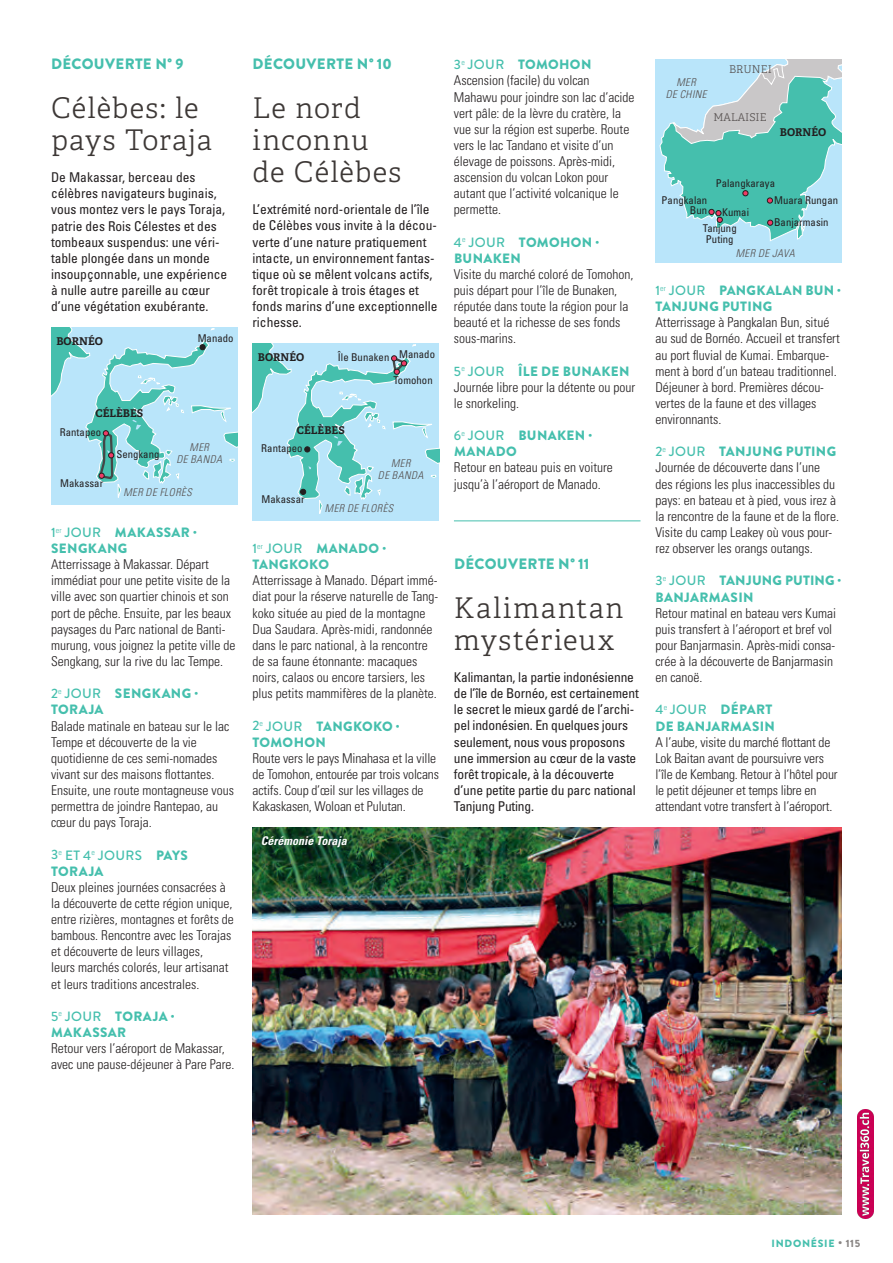
<style>
.page{position:relative;width:893px;height:1263px;background:#fff}
.page>*{position:absolute;margin:0;border:0;box-sizing:border-box;transform-origin:0 0}
.t1{font:300 28.5px/32.2px "Adelle";letter-spacing:.045em;color:#3d3836}
.t2{font:900 15px "Brandon Grotesque";letter-spacing:.025em;color:#45bfad}
.t3{font:300 condensed 13.5px/16px "Univers";color:#231f20}
.t4{font:condensed 13.5px/16px "Univers";color:#231f20}
.t5{font:900 13.5px/16px "Brandon Grotesque";letter-spacing:.025em;color:#45bfad}
.t6{font:italic 700 condensed 12px "Univers";color:#fff}
.t7{font:condensed 10.65px/16px "Univers";letter-spacing:.005em;color:#231f20}
.t8{font:italic 300 condensed 10.65px/12.3px "Univers";letter-spacing:.045em;color:#544e4d;text-align:center}
.t9{font:700 10.65px "Adelle";letter-spacing:.005em;color:#231f20}
.t10{font:300 10.65px "Adelle";letter-spacing:.005em;color:#544e4d}
.t11{font:900 10.5px "Brandon Grotesque";letter-spacing:.07em;color:#45bfad}
.s1{font-weight:500}
.s2{color:#8a8685}
</style>
<div class="page">
<div style="left:51px;top:327px;width:187px;height:178px;background:#b9e5fa"></div>
<svg style="left:51px;top:327px;width:187px;height:171px"></svg>
<div style="left:252px;top:343px;width:187px;height:178px;background:#b9e5fa"></div>
<svg style="left:252px;top:343px;width:187px;height:171px"></svg>
<div style="left:655px;top:60px;width:187px;height:203px;background:#b9e5fa"></div>
<svg style="left:659px;top:60px;width:183px;height:181px"></svg>
<hr style="left:454px;top:520px;width:186px;height:1px;background:#45bfad">
<img style="left:252px;top:827px;width:590px;height:387px">
<img style="left:857px;top:1109px;width:17px;height:109px">
<p class="t2" style="left:51px;top:54px;width:134px">DÉCOUVERTE N° 9</p>
<h1 class="t1" style="left:51px;top:92px;width:162px">Célèbes: le pays Toraja</h1>
<p class="t4" style="left:51px;top:169px;width:178px">De Makassar, berceau des célèbres navigateurs buginais, vous montez vers le pays Toraja, patrie des Rois Célestes et des tombeaux suspendus: une véri&shy;table plongée dans un monde insoupçonnable, une expérience à nulle autre pareille au cœur d’une végétation exubérante.</p>
<p class="t9" style="left:56px;top:334px;width:48px">BORNÉO</p>
<p class="t7" style="left:198px;top:330px;width:37px">Manado</p>
<p class="t9" style="left:95px;top:407px;width:49px">CÉLÈBES</p>
<p class="t7" style="left:60px;top:424px;width:43px">Rantapeo</p>
<p class="t7" style="left:60px;top:475px;width:45px">Makassar</p>
<p class="t8" style="left:176px;top:441px;width:47px">MER<br>DE BANDA</p>
<p class="t8" style="left:123px;top:486px;width:70px">MER DE FLORÈS</p>
<p class="t7" style="left:116px;top:446px;width:45px">Sengkang</p>
<p class="t5" style="left:51px;top:524px;width:147px"><span class="s1">1</span><sup>er</sup> <span class="s1">JOUR</span> MAKASSAR ·<br>SENGKANG</p>
<p class="t3" style="left:51px;top:556px;width:186px">Atterrissage à Makassar. Départ immédiat pour une petite visite de la ville avec son quartier chinois et son port de pêche. Ensuite, par les beaux paysages du Parc national de Banti&shy;murung, vous joignez la petite ville de Sengkang, sur la rive du lac Tempe.</p>
<p class="t5" style="left:51px;top:686px;width:149px"><span class="s1">2</span><sup>e</sup> <span class="s1">JOUR</span> SENGKANG ·<br>TORAJA</p>
<p class="t3" style="left:51px;top:718px;width:184px">Balade matinale en bateau sur le lac<br>Tempe et découverte de la vie quotidienne de ces semi-nomades vivant sur des maisons flottantes.<br>Ensuite, une route montagneuse vous permettra de joindre Rantepao, au cœur du pays Toraja.</p>
<p class="t5" style="left:51px;top:847px;width:138px"><span class="s1">3</span><sup>e</sup> <span class="s1">ET 4</span><sup>e</sup> <span class="s1">JOURS</span> PAYS<br>TORAJA</p>
<p class="t3" style="left:51px;top:879px;width:184px">Deux pleines journées consacrées à la découverte de cette région unique, entre rizières, montagnes et forêts de bambous. Rencontre avec les Torajas et découverte de leurs villages,<br>leurs marchés colorés, leur artisanat et leurs traditions ancestrales.</p>
<p class="t5" style="left:51px;top:1008px;width:125px"><span class="s1">5</span><sup>e</sup> <span class="s1">JOUR</span> TORAJA ·<br>MAKASSAR</p>
<p class="t3" style="left:51px;top:1040px;width:185px">Retour vers l’aéroport de Makassar, avec une pause-déjeuner à Pare Pare.</p>
<p class="t2" style="left:253px;top:54px;width:141px">DÉCOUVERTE N° 10</p>
<h1 class="t1" style="left:252px;top:92px;width:150px">Le nord inconnu de Célèbes</h1>
<p class="t4" style="left:252px;top:201px;width:187px">L’extrémité nord-orientale de l’île de Célèbes vous invite à la décou&shy;verte d’une nature pratiquement intacte, un environnement fantas&shy;tique où se mêlent volcans actifs, forêt tropicale à trois étages et fonds marins d’une exceptionnelle richesse.</p>
<p class="t9" style="left:258px;top:350px;width:48px">BORNÉO</p>
<p class="t7" style="left:338px;top:349px;width:53px">Île Bunaken</p>
<p class="t7" style="left:399px;top:346px;width:37px">Manado</p>
<p class="t7" style="left:394px;top:372px;width:41px">Tomohon</p>
<p class="t9" style="left:297px;top:423px;width:49px">CÉLÈBES</p>
<p class="t7" style="left:261px;top:440px;width:43px">Rantapeo</p>
<p class="t7" style="left:262px;top:491px;width:45px">Makassar</p>
<p class="t8" style="left:378px;top:457px;width:47px">MER<br>DE BANDA</p>
<p class="t8" style="left:325px;top:502px;width:70px">MER DE FLORÈS</p>
<p class="t5" style="left:252px;top:541px;width:135px"><span class="s1">1</span><sup>er</sup> <span class="s1">JOUR</span> MANADO ·<br>TANGKOKO</p>
<p class="t3" style="left:252px;top:573px;width:187px">Atterrissage à Manado. Départ immé&shy;diat pour la réserve naturelle de Tang&shy;koko située au pied de la montagne Dua Saudara. Après-midi, randonnée dans le parc national, à la rencontre de sa faune étonnante: macaques noirs, calaos ou encore tarsiers, les plus petits mammifères de la planète.</p>
<p class="t5" style="left:252px;top:718px;width:149px"><span class="s1">2</span><sup>e</sup> <span class="s1">JOUR</span> TANGKOKO ·<br>TOMOHON</p>
<p class="t3" style="left:252px;top:750px;width:188px">Route vers le pays Minahasa et la ville de Tomohon, entourée par trois volcans actifs. Coup d’œil sur les villages de Kakaskasen, Woloan et Pulutan.</p>
<p class="t6" style="left:261px;top:834px;width:87px">Cérémonie Toraja</p>
<p class="t5" style="left:454px;top:57px;width:139px"><span class="s1">3</span><sup>e</sup> <span class="s1">JOUR</span> TOMOHON</p>
<p class="t3" style="left:454px;top:73px;width:182px">Ascension (facile) du volcan<br>Mahawu pour joindre son lac d’acide vert pâle: de la lèvre du cratère, la vue sur la région est superbe. Route vers le lac Tandano et visite d’un élevage de poissons. Après-midi, ascension du volcan Lokon pour autant que l’activité volcanique le permette.</p>
<p class="t5" style="left:454px;top:234px;width:147px"><span class="s1">4</span><sup>e</sup> <span class="s1">JOUR</span> TOMOHON ·<br>BUNAKEN</p>
<p class="t3" style="left:454px;top:266px;width:181px">Visite du marché coloré de Tomohon, puis départ pour l’île de Bunaken, réputée dans toute la région pour la beauté et la richesse de ses fonds sous-marins.</p>
<p class="t5" style="left:454px;top:363px;width:177px"><span class="s1">5</span><sup>e</sup> <span class="s1">JOUR</span> ÎLE DE BUNAKEN</p>
<p class="t3" style="left:454px;top:379px;width:183px">Journée libre pour la détente ou pour le snorkeling.</p>
<p class="t5" style="left:454px;top:428px;width:140px"><span class="s1">6</span><sup>e</sup> <span class="s1">JOUR</span> BUNAKEN ·<br>MANADO</p>
<p class="t3" style="left:454px;top:460px;width:160px">Retour en bateau puis en voiture jusqu’à l’aéroport de Manado.</p>
<p class="t2" style="left:454px;top:553px;width:137px">DÉCOUVERTE N° 11</p>
<h1 class="t1" style="left:454px;top:592px;width:171px">Kalimantan mystérieux</h1>
<p class="t4" style="left:454px;top:669px;width:186px">Kalimantan, la partie indonésienne de l’île de Bornéo, est certainement le secret le mieux gardé de l’archi&shy;pel indonésien. En quelques jours seulement, nous vous proposons une immersion au cœur de la vaste forêt tropicale, à la découverte d’une petite partie du parc national<br>Tanjung Puting.</p>
<p class="t8" style="left:666px;top:76px;width:42px">MER<br>DE CHINE</p>
<p class="t10" style="left:729px;top:63px;width:44px">BRUNEI</p>
<p class="t10" style="left:713px;top:110px;width:55px">MALAISIE</p>
<p class="t9" style="left:780px;top:126px;width:48px">BORNÉO</p>
<p class="t7" style="left:716px;top:175px;width:61px">Palangkaraya</p>
<p class="t7" style="left:703px;top:204px;width:48px;text-indent:19px">Kumai<br>Tanjung</p>
<p class="t7" style="left:706px;top:231px;width:29px">Puting</p>
<p class="t7" style="left:774px;top:192px;width:66px">Muara Rungan</p>
<p class="t7" style="left:662px;top:194px;width:47px;line-height:10.6px;text-align:right">Pangkalan<br>Bun</p>
<p class="t7" style="left:774px;top:214px;width:56px">Banjarmasin</p>
<p class="t8" style="left:736px;top:247px;width:60px">MER DE JAVA</p>
<p class="t5" style="left:655px;top:283px;width:187px"><span class="s1">1</span><sup>er</sup> <span class="s1">JOUR</span> PANGKALAN BUN ·<br>TANJUNG PUTING</p>
<p class="t3" style="left:655px;top:315px;width:186px">Atterrissage à Pangkalan Bun, situé au sud de Bornéo. Accueil et transfert au port fluvial de Kumai. Embarque&shy;ment à bord d’un bateau traditionnel.<br>Déjeuner à bord. Premières décou&shy;vertes de la faune et des villages environnants.</p>
<p class="t5" style="left:655px;top:444px;width:182px"><span class="s1">2</span><sup>e</sup> <span class="s1">JOUR</span> TANJUNG PUTING</p>
<p class="t3" style="left:655px;top:460px;width:185px">Journée de découverte dans l’une des régions les plus inaccessibles du pays: en bateau et à pied, vous irez à la rencontre de la faune et de la flore.<br>Visite du camp Leakey où vous pour&shy;rez observer les orangs outangs.</p>
<p class="t5" style="left:655px;top:573px;width:187px"><span class="s1">3</span><sup>e</sup> <span class="s1">JOUR</span> TANJUNG PUTING ·<br>BANJARMASIN</p>
<p class="t3" style="left:655px;top:605px;width:182px">Retour matinal en bateau vers Kumai puis transfert à l’aéroport et bref vol pour Banjarmasin. Après-midi consa&shy;crée à la découverte de Banjarmasin en canoë.</p>
<p class="t5" style="left:655px;top:702px;width:121px"><span class="s1">4</span><sup>e</sup> <span class="s1">JOUR</span> DÉPART<br>DE BANJARMASIN</p>
<p class="t3" style="left:655px;top:734px;width:184px">A l’aube, visite du marché flottant de Lok Baitan avant de poursuivre vers l’île de Kembang. Retour à l’hôtel pour le petit déjeuner et temps libre en attendant votre transfert à l’aéroport.</p>
<p class="t11" style="left:771px;top:1235px;width:90px">INDONÉSIE <span class="s2">• 115</span></p>
</div>
